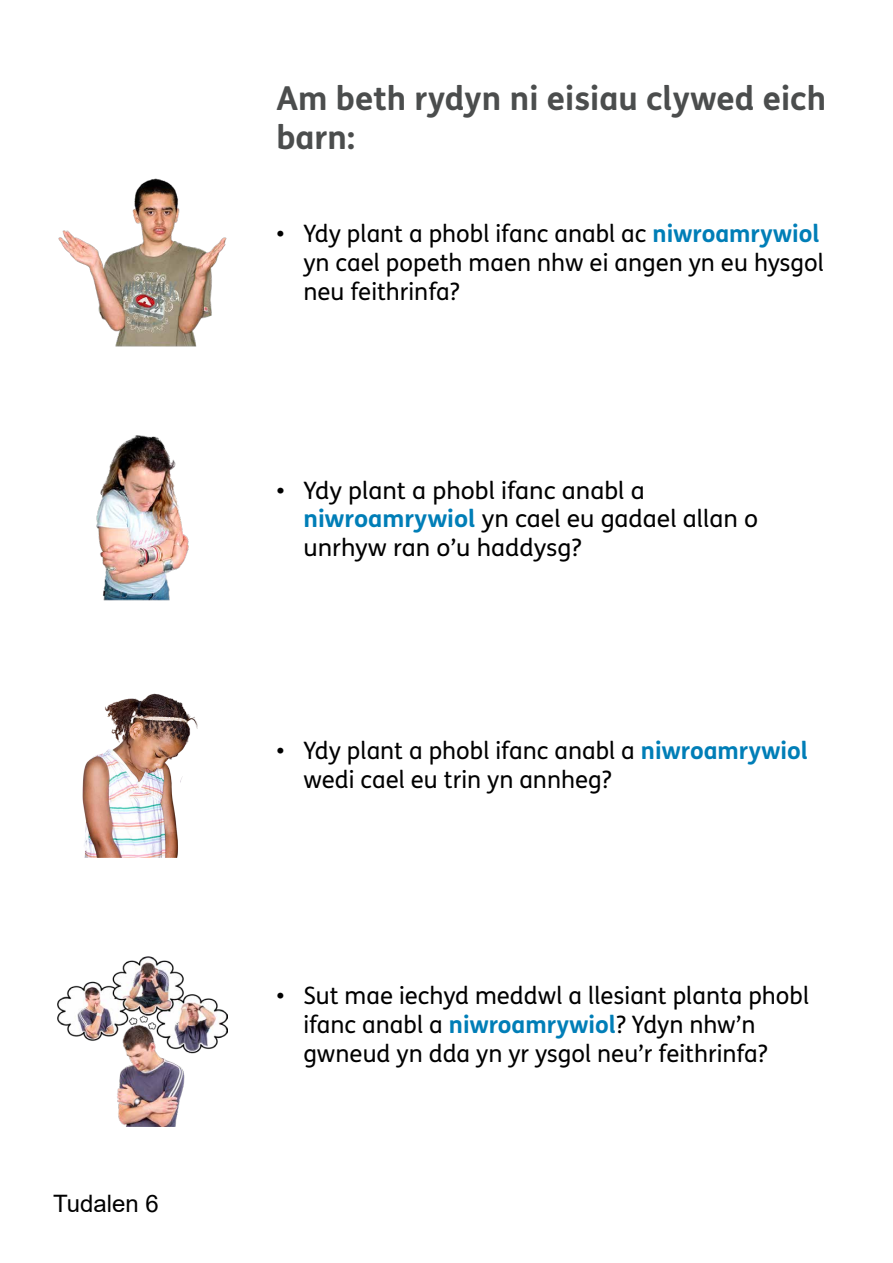
<style>
.page{position:relative;width:893px;height:1263px;background:#fff}
.page>*{position:absolute;margin:0;border:0;box-sizing:border-box;transform-origin:0 0}
.t1{font:700 33px/39.6px "FS Me Pro";color:#4b4d4d}
.t2{font:24px/28.8px "FS Me Pro";color:#000}
.t3{font:24px "Arial";color:#000}
.s1{font-weight:700;color:#007eb7}
</style>
<div class="page">
<img style="left:58px;top:178px;width:169px;height:169px">
<img style="left:96px;top:435px;width:93px;height:166px">
<img style="left:83px;top:693px;width:115px;height:165px">
<img style="left:58px;top:957px;width:169px;height:170px">
<p class="t3" style="left:53px;top:1187px;width:107px">Tudalen 6</p>
<h3 class="t1" style="left:276px;top:77px;width:551px">Am beth rydyn ni eisiau clywed eich barn:</h3>
<p class="t2" style="left:303px;top:219px;width:522px;text-indent:-27px">• Ydy plant a phobl ifanc anabl ac <span class="s1">niwroamrywiol </span>yn cael popeth maen nhw ei angen yn eu hysgol neu feithrinfa?</p>
<p class="t2" style="left:303px;top:475px;width:456px;text-indent:-27px">• Ydy plant a phobl ifanc anabl a <span class="s1">niwroamrywiol</span> yn cael eu gadael allan o unrhyw ran o’u haddysg?</p>
<p class="t2" style="left:303px;top:736px;width:506px;text-indent:-27px">• Ydy plant a phobl ifanc anabl a <span class="s1">niwroamrywiol </span>wedi cael eu trin yn annheg?</p>
<p class="t2" style="left:303px;top:981px;width:507px;text-indent:-27px">• Sut mae iechyd meddwl a llesiant planta phobl ifanc anabl a <span class="s1">niwroamrywiol</span>? Ydyn nhw’n gwneud yn dda yn yr ysgol neu’r feithrinfa?</p>
</div>
